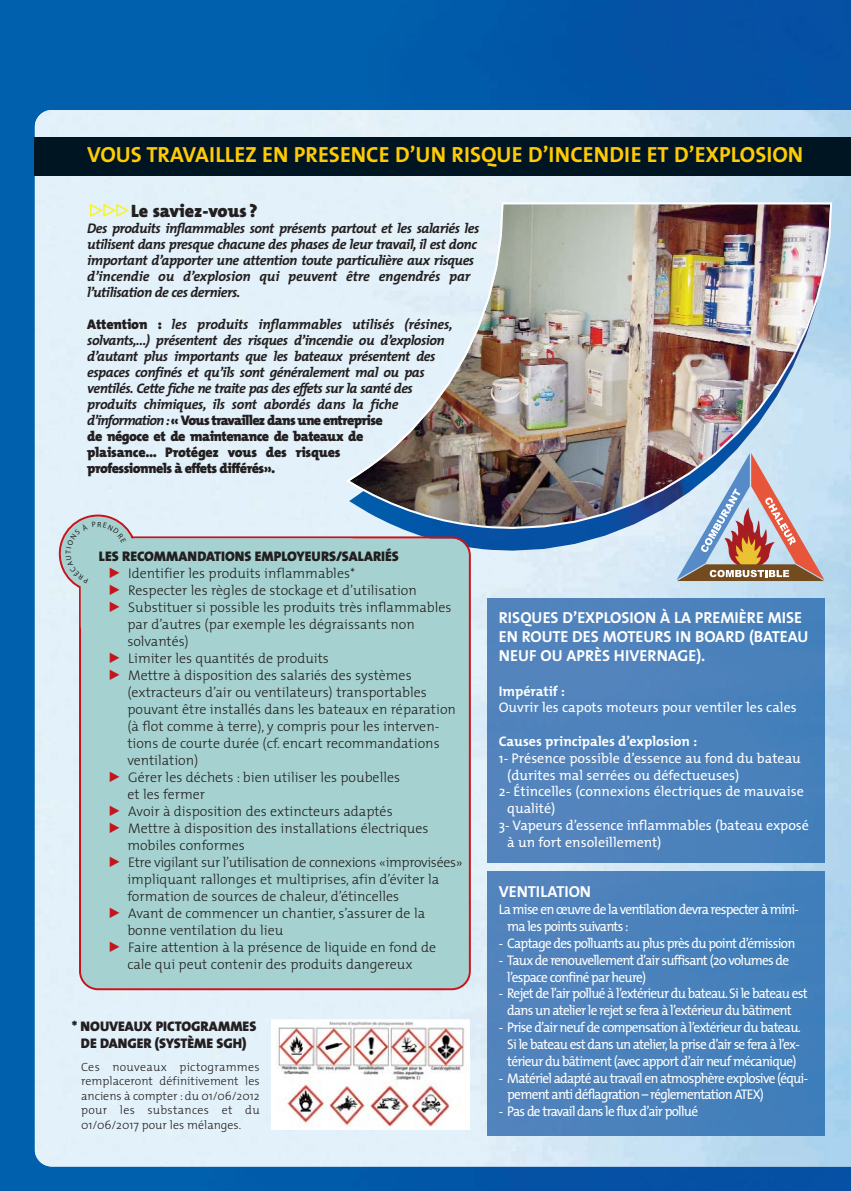
<style>
.page{position:relative;width:851px;height:1191px;background:#fff}
.page>*{position:absolute;margin:0;border:0;box-sizing:border-box;transform-origin:0 0}
.t1{font:700 22px "The Mix";color:#ffcb04}
.t2{font:900 18px "The Mix";color:#231f20}
.t3{font:700 16px/19.2px "The Mix";color:#fff}
.t4{font:300 14px/17px "The Mix";color:#231f20}
.t5{font:italic 700 14px/16px "The Mix";letter-spacing:-.035em;color:#231f20}
.t6{font:14px/16.8px "The Mix";letter-spacing:-.055em;color:#fff;scale:.95 1}
.t7{font:14px "The Mix";color:#fff}
.t8{font:900 14px/16.8px "The Mix";color:#231f20;text-align:center}
.t9{font:14px "The Mix";letter-spacing:-.005em;color:#fff}
.t10{font:700 14px "The Mix";color:#fff}
.t11{font:300 12px/14.4px "The Mix";color:#231f20;text-align:justify}
.s1{color:#fff200}
.s2{font-weight:900;font-style:normal}
</style>
<div class="page">
<img style="left:0;top:0;width:850px;height:1191px">
<img style="left:35px;top:110px;width:815px;height:1056px">
<div style="left:35px;top:137px;width:815px;height:39px;background:#001522"></div>
<img style="left:349px;top:529px;width:327px;height:22px">
<img style="left:345px;top:202px;width:487px;height:327px">
<img style="left:487px;top:598px;width:337px;height:264px">
<img style="left:487px;top:871px;width:337px;height:264px">
<svg style="left:676px;top:453px;width:148px;height:128px;background:#b4adb5"></svg>
<img style="left:275px;top:1022px;width:191px;height:105px">
<div style="left:79px;top:536px;width:392px;height:454px;background:#a5d2d0"></div>
<div style="left:81px;top:538px;width:285px;height:105px;background:#a5d2d0;border-radius:17px"></div>
<svg style="left:110px;top:653px;width:9px;height:10px"></svg>
<svg style="left:110px;top:670px;width:9px;height:10px"></svg>
<svg style="left:110px;top:771px;width:9px;height:11px"></svg>
<svg style="left:110px;top:805px;width:9px;height:11px"></svg>
<svg style="left:110px;top:822px;width:9px;height:11px"></svg>
<svg style="left:110px;top:856px;width:9px;height:11px"></svg>
<svg style="left:110px;top:907px;width:9px;height:11px"></svg>
<svg style="left:110px;top:941px;width:9px;height:11px"></svg>
<svg style="left:59px;top:514px;width:78px;height:81px"></svg>
<h1 class="t1" style="left:87px;top:146px;width:717px">VOUS TRAVAILLEZ EN PRESENCE D’UN RISQUE D’INCENDIE ET D’EXPLOSION</h1>
<p class="t2" style="left:87px;top:204px;width:172px"><span class="s1">▲▲▲</span>Le saviez-vous ?</p>
<p class="t5" style="left:87px;top:222px;width:393px">Des produits inflammables sont présents partout et les salariés les utilisent dans presque chacune des phases de leur travail, il est donc important d’apporter une attention toute particulière aux risques d’incendie ou d’explosion qui peuvent être engendrés par l’utilisation de ces derniers.</p>
<p class="t5" style="left:87px;top:318px;width:367px"><span class="s2">Attention :</span> les produits inflammables utilisés (résines, solvants,…) présentent des risques d’incendie ou d’explosion d’autant plus importants que les bateaux présentent des espaces confinés et qu’ils sont généralement mal ou pas ventilés. Cette fiche ne traite pas des effets sur la santé des produits chimiques, ils sont abordés dans la fiche d’information : <span class="s2">« Vous travaillez dans une entreprise<br>de négoce et de maintenance de bateaux de<br>plaisance... Protégez vous des risques<br>professionnels à effets différés».</span></p>
<p class="t8" style="left:99px;top:549px;width:301px">LES RECOMMANDATIONS EMPLOYEURS/SALARIÉS</p>
<p class="t4" style="left:127px;top:566px;width:337px">Identifier les produits inflammables*<br>Respecter les règles de stockage et d’utilisation Substituer si possible les produits très inflammables par d’autres (par exemple les dégraissants non solvantés)<br>Limiter les quantités de produits<br>Mettre à disposition des salariés des systèmes (extracteurs d’air ou ventilateurs) transportables pouvant être installés dans les bateaux en réparation (à flot comme à terre), y compris pour les interven&shy;tions de courte durée (cf. encart recommandations ventilation)<br>Gérer les déchets : bien utiliser les poubelles<br>et les fermer<br>Avoir à disposition des extincteurs adaptés<br>Mettre à disposition des installations électriques mobiles conformes<br>Etre vigilant sur l’utilisation de connexions «improvisées» impliquant rallonges et multiprises, afin d’éviter la formation de sources de chaleur, d’étincelles<br>Avant de commencer un chantier, s’assurer de la bonne ventilation du lieu<br>Faire attention à la présence de liquide en fond de cale qui peut contenir des produits dangereux</p>
<p class="t8" style="left:72px;top:1019px;width:186px">* NOUVEAUX PICTOGRAMMES<br>DE DANGER (SYSTÈME SGH)</p>
<p class="t11" style="left:81px;top:1061px;width:180px">Ces nouveaux pictogrammes remplaceront définitivement les anciens à compter : du 01/06/2012 pour les substances et du 01/06/2017 pour les mélanges.</p>
<p class="t3" style="left:498px;top:609px;width:311px">RISQUES D’EXPLOSION À LA PREMIÈRE MISE<br>EN ROUTE DES MOTEURS IN BOARD (BATEAU<br>NEUF OU APRÈS HIVERNAGE).</p>
<p class="t10" style="left:498px;top:685px;width:68px">Impératif :</p>
<p class="t7" style="left:498px;top:702px;width:299px">Ouvrir les capots moteurs pour ventiler les cales</p>
<p class="t10" style="left:498px;top:736px;width:200px">Causes principales d’explosion :</p>
<p class="t7" style="left:498px;top:752px;width:303px">1- Présence possible d’essence au fond du bateau</p>
<p class="t7" style="left:507px;top:769px;width:233px">(durites mal serrées ou défectueuses)</p>
<p class="t7" style="left:498px;top:786px;width:306px">2- Étincelles (connexions électriques de mauvaise</p>
<p class="t7" style="left:507px;top:803px;width:50px">qualité)</p>
<p class="t9" style="left:498px;top:820px;width:311px">3- Vapeurs d’essence inflammables (bateau exposé</p>
<p class="t7" style="left:507px;top:836px;width:156px">à un fort ensoleillement)</p>
<p class="t3" style="left:498px;top:883px;width:94px">VENTILATION</p>
<p class="t6" style="left:507px;top:902px;width:308px;text-indent:-8px">La mise en œuvre de la ventilation devra respecter à mini&shy;ma les points suivants :</p>
<p class="t6" style="left:498px;top:936px;width:314px">- Captage des polluants au plus près du point d’émission</p>
<p class="t6" style="left:507px;top:953px;width:298px;text-indent:-8px">- Taux de renouvellement d’air suffisant (20 volumes de l’espace confiné par heure)</p>
<p class="t6" style="left:498px;top:986px;width:327px;text-align:center">- Rejet de l’air pollué à l’extérieur du bateau. Si le bateau est dans un atelier le rejet se fera à l’extérieur du bâtiment</p>
<p class="t6" style="left:498px;top:1020px;width:319px;text-align:center">- Prise d’air neuf de compensation à l’extérieur du bateau.<br>Si le bateau est dans un atelier, la prise d’air se fera à l’ex&shy;térieur du bâtiment (avec apport d’air neuf mécanique)</p>
<p class="t6" style="left:507px;top:1070px;width:318px;text-indent:-8px">- Matériel adapté au travail en atmosphère explosive (équi&shy;pement anti déflagration – réglementation ATEX)</p>
<p class="t6" style="left:498px;top:1104px;width:211px">- Pas de travail dans le flux d’air pollué</p>
</div>
